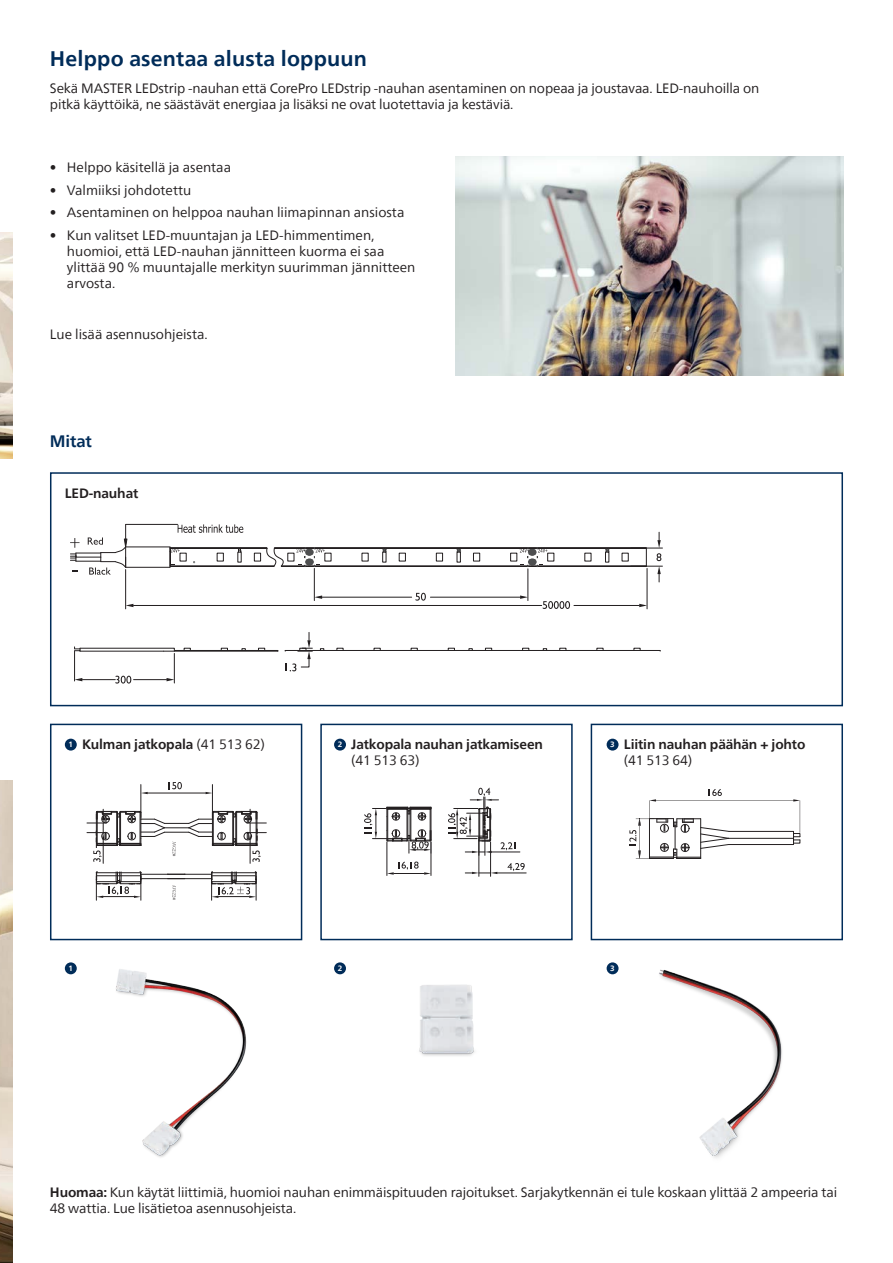
<style>
.page{position:relative;width:893px;height:1263px;background:#fff}
.page>*{position:absolute;margin:0;border:0;box-sizing:border-box;transform-origin:0 0}
.Absatzstil25{font:700 21px "Neue Frutiger World";letter-spacing:.01em;color:#002c59}
.Absatzstil1{font:700 16.5px "Neue Frutiger World";letter-spacing:-.01em;color:#002c59}
.Absatzstil1-2{font:13.5px/16.2px "Neue Frutiger World";letter-spacing:-.01em;color:#231f20}
.Absatzstil1-3{font:700 13.5px/16.2px "Neue Frutiger World";letter-spacing:-.01em;color:#231f20}
.t1{font:700 7.65px "Neue Frutiger World";color:#fff}
.s1{font-weight:400}
.s2{font-weight:700}
</style>
<div class="page">
<img style="left:0;top:780px;width:12px;height:483px">
<img style="left:0;top:233px;width:13px;height:225px">
<div style="left:170px;top:548px;width:97px;height:1px;border:1px solid #231f20"></div>
<div style="left:170px;top:566px;width:104px;height:1px;border:1px solid #231f20"></div>
<div style="left:281px;top:566px;width:365px;height:1px;border:1px solid #231f20"></div>
<div style="left:274px;top:548px;width:372px;height:1px;border:1px solid #231f20"></div>
<svg style="left:606px;top:549px;width:4px;height:3px"></svg>
<div style="left:254px;top:553px;width:7px;height:8px;border:1px solid #231f20"></div>
<div style="left:399px;top:553px;width:7px;height:8px;border:1px solid #231f20"></div>
<div style="left:436px;top:553px;width:7px;height:8px;border:1px solid #231f20"></div>
<div style="left:473px;top:553px;width:7px;height:8px;border:1px solid #231f20"></div>
<div style="left:510px;top:553px;width:7px;height:8px;border:1px solid #231f20"></div>
<svg style="left:383px;top:549px;width:4px;height:13px"></svg>
<svg style="left:457px;top:549px;width:4px;height:13px"></svg>
<div style="left:547px;top:553px;width:7px;height:8px;border:1px solid #231f20"></div>
<div style="left:605px;top:552px;width:4px;height:10px;border:1px solid #231f20"></div>
<hr style="left:125px;top:569px;width:1px;height:40px;background:#231f20">
<hr style="left:647px;top:568px;width:1px;height:41px;background:#231f20">
<hr style="left:133px;top:605px;width:409px;height:1px;background:#231f20">
<hr style="left:574px;top:605px;width:65px;height:1px;background:#231f20">
<svg style="left:126px;top:604px;width:7px;height:3px"></svg>
<svg style="left:639px;top:604px;width:8px;height:3px"></svg>
<svg style="left:266px;top:548px;width:17px;height:18px"></svg>
<hr style="left:631px;top:566px;width:31px;height:1px;background:#231f20">
<hr style="left:631px;top:548px;width:31px;height:1px;background:#231f20">
<hr style="left:314px;top:568px;width:1px;height:32px;background:#231f20">
<hr style="left:528px;top:569px;width:1px;height:31px;background:#231f20">
<hr style="left:322px;top:597px;width:90px;height:1px;background:#231f20">
<hr style="left:430px;top:597px;width:90px;height:1px;background:#231f20">
<svg style="left:314px;top:595px;width:8px;height:4px"></svg>
<svg style="left:520px;top:595px;width:8px;height:4px"></svg>
<svg style="left:296px;top:547px;width:29px;height:20px"></svg>
<svg style="left:520px;top:547px;width:27px;height:20px"></svg>
<svg style="left:646px;top:549px;width:1px;height:17px"></svg>
<svg style="left:70px;top:524px;width:173px;height:51px"></svg>
<svg style="left:415px;top:593px;width:11px;height:8px"></svg>
<svg style="left:656px;top:532px;width:5px;height:50px"></svg>
<svg style="left:543px;top:601px;width:27px;height:8px"></svg>
<svg style="left:169px;top:782px;width:13px;height:7px"></svg>
<hr style="left:212px;top:784px;width:1px;height:33px;background:#231f20">
<hr style="left:141px;top:784px;width:1px;height:33px;background:#231f20">
<hr style="left:148px;top:793px;width:58px;height:1px;background:#231f20">
<svg style="left:206px;top:792px;width:6px;height:2px"></svg>
<svg style="left:141px;top:792px;width:7px;height:2px"></svg>
<hr style="left:141px;top:874px;width:44px;height:1px;background:#231f20">
<hr style="left:141px;top:878px;width:44px;height:1px;background:#231f20">
<svg style="left:96px;top:871px;width:46px;height:29px"></svg>
<svg style="left:167px;top:871px;width:90px;height:29px"></svg>
<svg style="left:87px;top:809px;width:179px;height:54px"></svg>
<hr style="left:479px;top:838px;width:1px;height:38px;background:#231f20">
<hr style="left:490px;top:842px;width:1px;height:34px;background:#231f20">
<svg style="left:465px;top:863px;width:61px;height:11px"></svg>
<hr style="left:387px;top:842px;width:1px;height:33px;background:#231f20">
<hr style="left:431px;top:842px;width:1px;height:33px;background:#231f20">
<svg style="left:387px;top:861px;width:44px;height:14px"></svg>
<svg style="left:364px;top:807px;width:68px;height:46px"></svg>
<svg style="left:448px;top:788px;width:72px;height:67px"></svg>
<svg style="left:629px;top:789px;width:172px;height:70px"></svg>
<hr style="left:174px;top:650px;width:104px;height:1px;background:#231f20">
<hr style="left:285px;top:650px;width:375px;height:1px;background:#231f20">
<hr style="left:164px;top:651px;width:114px;height:1px;background:#231f20">
<svg style="left:74px;top:647px;width:101px;height:5px"></svg>
<hr style="left:174px;top:653px;width:1px;height:30px;background:#231f20">
<hr style="left:74px;top:651px;width:1px;height:30px;background:#231f20">
<hr style="left:134px;top:679px;width:33px;height:1px;background:#231f20">
<hr style="left:82px;top:679px;width:33px;height:1px;background:#231f20">
<svg style="left:167px;top:678px;width:7px;height:3px"></svg>
<svg style="left:75px;top:678px;width:7px;height:3px"></svg>
<svg style="left:115px;top:676px;width:16px;height:7px"></svg>
<svg style="left:285px;top:632px;width:27px;height:39px"></svg>
<div style="left:50px;top:472px;width:793px;height:234px;border:2px solid #002c59"></div>
<div style="left:50px;top:724px;width:252px;height:216px;border:2px solid #002c59"></div>
<div style="left:320px;top:724px;width:253px;height:216px;border:2px solid #002c59"></div>
<div style="left:591px;top:724px;width:252px;height:216px;border:2px solid #002c59"></div>
<img style="left:455px;top:156px;width:388px;height:219px">
<div style="left:65px;top:739px;width:12px;height:11px;background:#002c59;border-radius:50%"></div>
<div style="left:65px;top:962px;width:12px;height:12px;background:#002c59;border-radius:50%"></div>
<div style="left:334px;top:739px;width:12px;height:11px;background:#002c59;border-radius:50%"></div>
<div style="left:334px;top:962px;width:12px;height:12px;background:#002c59;border-radius:50%"></div>
<div style="left:607px;top:739px;width:11px;height:11px;background:#002c59;border-radius:50%"></div>
<div style="left:607px;top:962px;width:11px;height:12px;background:#002c59;border-radius:50%"></div>
<img style="left:82px;top:937px;width:199px;height:220px">
<img style="left:620px;top:937px;width:199px;height:221px">
<img style="left:419px;top:984px;width:56px;height:72px">
<p class="Absatzstil25" style="left:50px;top:40px;width:319px">Helppo asentaa alusta loppuun</p>
<p class="Absatzstil1-2" style="left:50px;top:81px;width:711px">Sekä MASTER LEDstrip -nauhan että CorePro LEDstrip -nauhan asentaminen on nopeaa ja joustavaa. LED-nauhoilla on pitkä käyttöikä, ne säästävät energiaa ja lisäksi ne ovat luotettavia ja kestäviä.</p>
<p class="Absatzstil1-2" style="left:50px;top:159px;width:183px">• Helppo käsitellä ja asentaa</p>
<p class="Absatzstil1-2" style="left:50px;top:182px;width:143px">• Valmiiksi johdotettu</p>
<p class="Absatzstil1-2" style="left:50px;top:205px;width:356px">• Asentaminen on helppoa nauhan liimapinnan ansiosta</p>
<p class="Absatzstil1-2" style="left:67px;top:227px;width:350px;text-indent:-17px">• Kun valitset LED-muuntajan ja LED-himmentimen, huomioi, että LED-nauhan jännitteen kuorma ei saa ylittää 90 % muuntajalle merkityn suurimman jännitteen arvosta.</p>
<p class="Absatzstil1-2" style="left:50px;top:326px;width:159px">Lue lisää asennusohjeista.</p>
<p class="Absatzstil1" style="left:50px;top:426px;width:43px">Mitat</p>
<p class="Absatzstil1-3" style="left:65px;top:484px;width:75px">LED-nauhat</p>
<p class="t1" style="left:69px;top:738px;width:6px">1</p>
<p class="Absatzstil1-3" style="left:82px;top:736px;width:184px">Kulman jatkopala <span class="s1">(41 513 62)</span></p>
<p class="Absatzstil1-3" style="left:351px;top:736px;width:193px">Jatkopala nauhan jatkamiseen <span class="s1">(41 513 63)</span></p>
<p class="Absatzstil1-3" style="left:624px;top:736px;width:183px">Liitin nauhan päähän + johto <span class="s1">(41 513 64)</span></p>
<p class="t1" style="left:338px;top:738px;width:6px">2</p>
<p class="t1" style="left:610px;top:738px;width:6px">3</p>
<p class="t1" style="left:69px;top:962px;width:6px">1</p>
<p class="t1" style="left:338px;top:962px;width:6px">2</p>
<p class="t1" style="left:610px;top:962px;width:6px">3</p>
<p class="Absatzstil1-2" style="left:50px;top:1184px;width:789px"><span class="s2">Huomaa:</span> Kun käytät liittimiä, huomioi nauhan enimmäispituuden rajoitukset. Sarjakytkennän ei tule koskaan ylittää 2 ampeeria tai<br>48 wattia. Lue lisätietoa asennusohjeista.</p>
</div>
